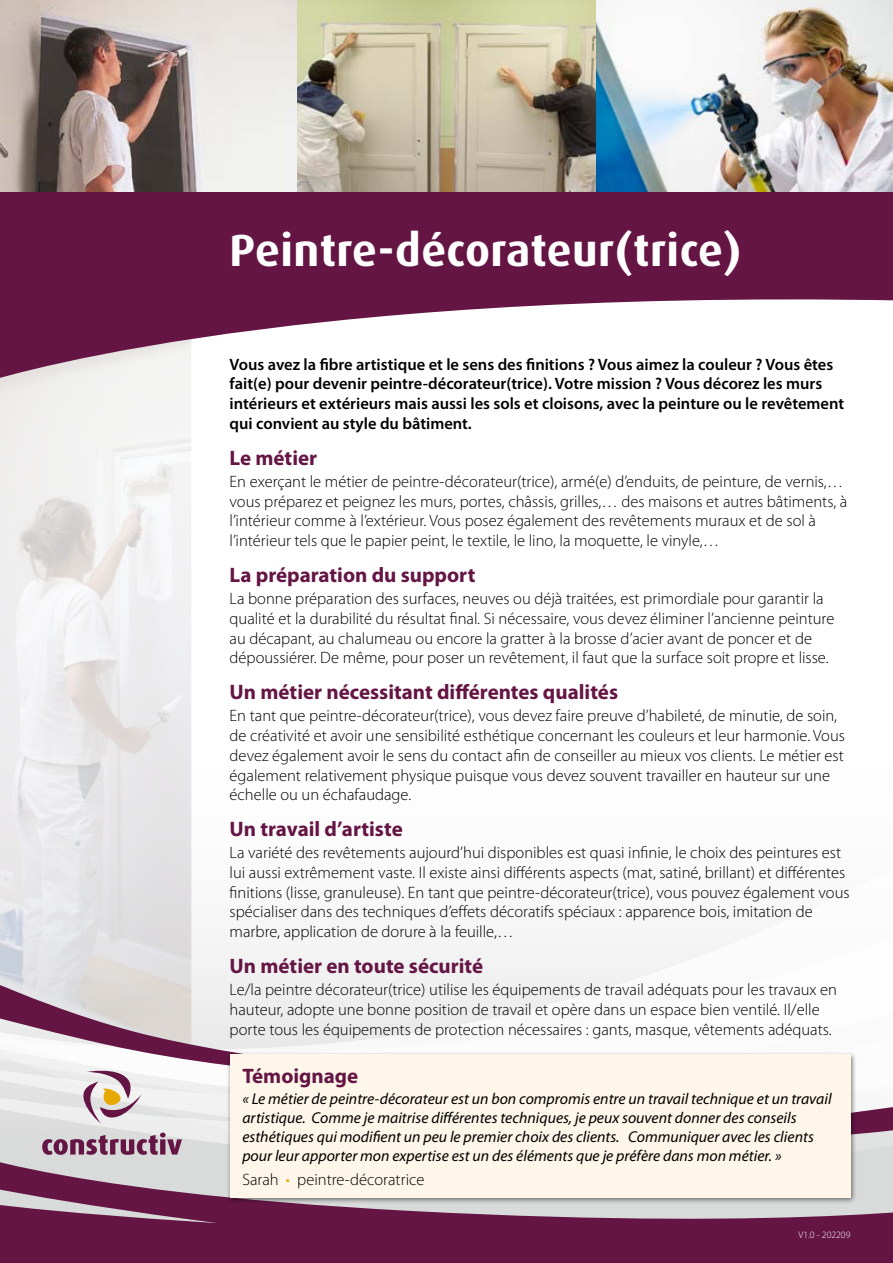
<style>
.page{position:relative;width:893px;height:1263px;background:#fff}
.page>*{position:absolute;margin:0;border:0;box-sizing:border-box;transform-origin:0 0}
.t1{font:700 45px "Dax";letter-spacing:.01em;color:#fff}
.t2{font:700 21px "Myriad Pro";color:#641544}
.t3{font:300 16.5px/19.8px "Myriad Pro";color:#000}
.t4{font:600 16.5px/19.8px "Myriad Pro";color:#000}
.t5{font:italic 15.75px/18.9px "Myriad Pro";color:#000}
.t6{font:300 9.75px "Myriad Pro";color:#fff}
.s1{color:#e7a900}
</style>
<div class="page">
<svg style="left:0;top:191px;width:893px;height:193px;fill:#641544"></svg>
<svg style="left:0;top:714px;width:191px;height:15px;background:#e8e7e7"></svg>
<svg style="left:0;top:729px;width:191px;height:70px;background:#e8e7e8"></svg>
<div style="left:0;top:799px;width:192px;height:68px;background:#e6e5e7"></div>
<svg style="left:0;top:867px;width:192px;height:53px;background:#e3e2e4"></svg>
<svg style="left:0;top:920px;width:736px;height:222px;fill:#f5f5f5"></svg>
<svg style="left:857px;top:1107px;width:36px;height:35px"></svg>
<svg style="left:0;top:944px;width:451px;height:137px;fill:#eceded"></svg>
<svg style="left:0;top:1142px;width:893px;height:121px;background:#82486b"></svg>
<svg style="left:80px;top:1066px;width:62px;height:58px"></svg>
<svg style="left:42px;top:1132px;width:140px;height:23px;background:#a8879b"></svg>
<img style="left:0;top:0;width:893px;height:191px">
<div style="left:226px;top:1051px;width:631px;height:153px;background:#000;opacity:.5"></div>
<div style="left:230px;top:1054px;width:620px;height:144px;background:#fdf6e9"></div>
<h1 class="t1" style="left:230px;top:225px;width:513px">Peintre-décorateur(trice)</h1>
<p class="t4" style="left:230px;top:354px;width:616px">Vous avez la fibre artistique et le sens des finitions ? Vous aimez la couleur ? Vous êtes fait(e) pour devenir peintre-décorateur(trice). Votre mission ? Vous décorez les murs intérieurs et extérieurs mais aussi les sols et cloisons, avec la peinture ou le revêtement qui convient au style du bâtiment.</p>
<p class="t2" style="left:230px;top:446px;width:89px">Le métier</p>
<p class="t3" style="left:230px;top:472px;width:619px">En exerçant le métier de peintre-décorateur(trice), armé(e) d’enduits, de peinture, de vernis,… vous préparez et peignez les murs, portes, châssis, grilles,… des maisons et autres bâtiments, à l’intérieur comme à l’extérieur. Vous posez également des revêtements muraux et de sol à l’intérieur tels que le papier peint, le textile, le lino, la moquette, le vinyle,…</p>
<p class="t2" style="left:230px;top:563px;width:247px">La préparation du support</p>
<p class="t3" style="left:230px;top:589px;width:606px">La bonne préparation des surfaces, neuves ou déjà traitées, est primordiale pour garantir la qualité et la durabilité du résultat final. Si nécessaire, vous devez éliminer l’ancienne peinture au décapant, au chalumeau ou encore la gratter à la brosse d’acier avant de poncer et de dépoussiérer. De même, pour poser un revêtement, il faut que la surface soit propre et lisse.</p>
<p class="t2" style="left:230px;top:680px;width:390px">Un métier nécessitant différentes qualités</p>
<p class="t3" style="left:230px;top:706px;width:617px">En tant que peintre-décorateur(trice), vous devez faire preuve d’habileté, de minutie, de soin, de créativité et avoir une sensibilité esthétique concernant les couleurs et leur harmonie. Vous devez également avoir le sens du contact afin de conseiller au mieux vos clients. Le métier est également relativement physique puisque vous devez souvent travailler en hauteur sur une échelle ou un échafaudage.</p>
<p class="t2" style="left:230px;top:817px;width:175px">Un travail d’artiste</p>
<p class="t3" style="left:230px;top:843px;width:621px">La variété des revêtements aujourd’hui disponibles est quasi infinie, le choix des peintures est lui aussi extrêmement vaste. Il existe ainsi différents aspects (mat, satiné, brillant) et différentes finitions (lisse, granuleuse). En tant que peintre-décorateur(trice), vous pouvez également vous spécialiser dans des techniques d’effets décoratifs spéciaux : apparence bois, imitation de marbre, application de dorure à la feuille,…</p>
<p class="t2" style="left:230px;top:954px;width:255px">Un métier en toute sécurité</p>
<p class="t3" style="left:230px;top:980px;width:609px">Le/la peintre décorateur(trice) utilise les équipements de travail adéquats pour les travaux en hauteur, adopte une bonne position de travail et opère dans un espace bien ventilé. Il/elle porte tous les équipements de protection nécessaires : gants, masque, vêtements adéquats.</p>
<p class="t2" style="left:242px;top:1064px;width:117px">Témoignage</p>
<p class="t5" style="left:242px;top:1090px;width:591px">« Le métier de peintre-décorateur est un bon compromis entre un travail technique et un travail artistique. Comme je maitrise différentes techniques, je peux souvent donner des conseils esthétiques qui modifient un peu le premier choix des clients. Communiquer avec les clients pour leur apporter mon expertise est un des éléments que je préfère dans mon métier. »</p>
<p class="t3" style="left:242px;top:1170px;width:184px">Sarah <span class="s1">•</span> peintre-décoratrice</p>
<p class="t6" style="left:798px;top:1230px;width:53px">V1.0 - 202209</p>
</div>
